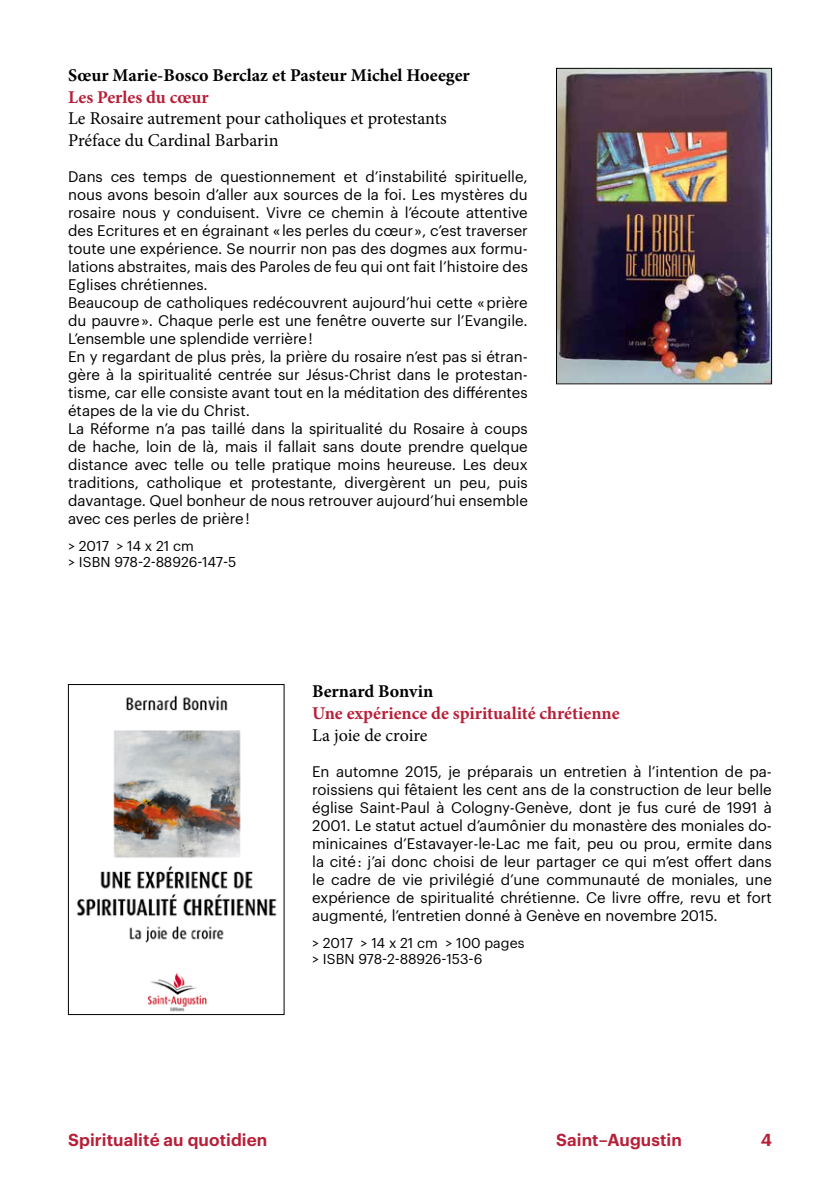
<style>
.page{position:relative;width:840px;height:1191px;background:#fff}
.page>*{position:absolute;margin:0;border:0;box-sizing:border-box;transform-origin:0 0}
.t1{font:18px/21.6px "Minion Pro";color:#000}
.t2{font:700 18px "Minion Pro";color:#000}
.t3{font:700 18px "Minion Pro";color:#b71f38}
.t4{font:600 17px "Graphik";letter-spacing:.005em;color:#b71f38}
.t5{font:15px/18px "Graphik";color:#000}
.t6{font:14px/16px "Graphik";color:#000}
</style>
<div class="page">
<img style="left:558px;top:70px;width:211px;height:312px">
<div style="left:556px;top:68px;width:215px;height:316px;border:1px solid #000"></div>
<img style="left:76px;top:695px;width:201px;height:317px">
<div style="left:68px;top:684px;width:216px;height:330px;border:1px solid #000"></div>
<p class="t2" style="left:68px;top:63px;width:403px">Sœur Marie-Bosco Berclaz et Pasteur Michel Hoeeger</p>
<p class="t3" style="left:68px;top:84px;width:142px">Les Perles du cœur</p>
<p class="t1" style="left:68px;top:108px;width:380px">Le Rosaire autrement pour catholiques et protestants<br>Préface du Cardinal Barbarin</p>
<p class="t5" style="left:68px;top:166px;width:461px">Dans ces temps de questionnement et d’instabilité spirituelle, nous avons besoin d’aller aux sources de la foi. Les mystères du rosaire nous y conduisent. Vivre ce chemin à l’écoute attentive des Ecritures et en égrainant « les perles du cœur », c’est traverser toute une expérience. Se nourrir non pas des dogmes aux formu&shy;lations abstraites, mais des Paroles de feu qui ont fait l’histoire des Eglises chrétiennes.<br>Beaucoup de catholiques redécouvrent aujourd’hui cette « prière du pauvre ». Chaque perle est une fenêtre ouverte sur l’Evangile.<br>L’ensemble une splendide verrière !<br>En y regardant de plus près, la prière du rosaire n’est pas si étran&shy;gère à la spiritualité centrée sur Jésus-Christ dans le protestan&shy;tisme, car elle consiste avant tout en la méditation des différentes étapes de la vie du Christ.<br>La Réforme n’a pas taillé dans la spiritualité du Rosaire à coups de hache, loin de là, mais il fallait sans doute prendre quelque distance avec telle ou telle pratique moins heureuse. Les deux traditions, catholique et protestante, divergèrent un peu, puis davantage. Quel bonheur de nous retrouver aujourd’hui ensemble avec ces perles de prière !</p>
<p class="t6" style="left:68px;top:537px;width:170px">&gt; 2017 &gt; 14 x 21 cm<br>&gt; ISBN 978-2-88926-147-5</p>
<p class="t2" style="left:312px;top:679px;width:122px">Bernard Bonvin</p>
<p class="t3" style="left:312px;top:700px;width:309px">Une expérience de spiritualité chrétienne</p>
<p class="t1" style="left:312px;top:724px;width:117px">La joie de croire</p>
<p class="t5" style="left:312px;top:761px;width:461px;text-align:justify">En automne 2015, je préparais un entretien à l’intention de pa&shy;roissiens qui fêtaient les cent ans de la construction de leur belle église Saint-Paul à Cologny-Genève, dont je fus curé de 1991 à 2001. Le statut actuel d’aumônier du monastère des moniales do&shy;minicaines d’Estavayer-le-Lac me fait, peu ou prou, ermite dans la cité : j’ai donc choisi de leur partager ce qui m’est offert dans le cadre de vie privilégié d’une communauté de moniales, une expérience de spiritualité chrétienne. Ce livre offre, revu et fort augmenté, l’entretien donné à Genève en novembre 2015.</p>
<p class="t6" style="left:312px;top:933px;width:214px">&gt; 2017 &gt; 14 x 21 cm &gt; 100 pages &gt; ISBN 978-2-88926-153-6</p>
<p class="t4" style="left:68px;top:1126px;width:201px">Spiritualité au quotidien</p>
<p class="t4" style="left:556px;top:1126px;width:127px">Saint–Augustin</p>
<p class="t4" style="left:760px;top:1126px;width:13px">4</p>
</div>
